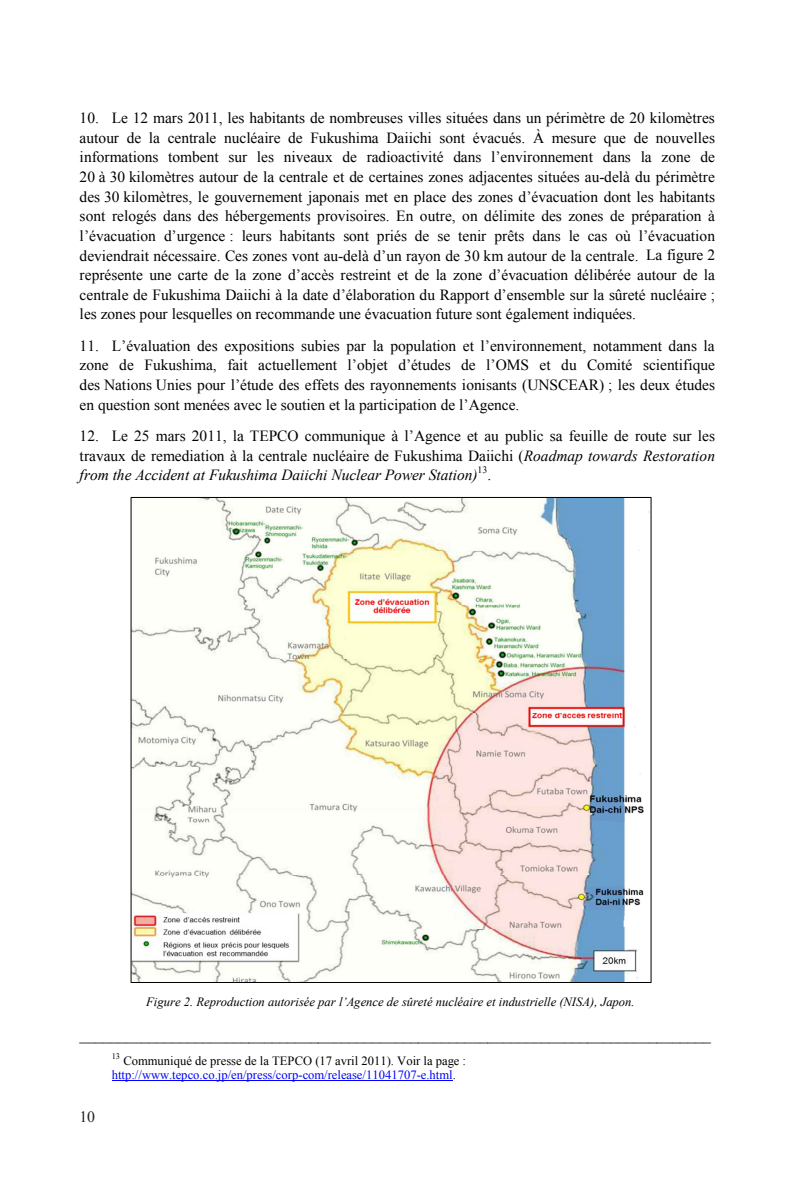
<style>
.page{position:relative;width:794px;height:1191px;background:#fff}
.page>*{position:absolute;margin:0;border:0;box-sizing:border-box;transform-origin:0 0}
.t1{font:15.75px "Times New Roman";color:#231f20}
.t2{font:15.4px/19.6px "Times New Roman";color:#000;text-align:justify}
.t3{font:12.6px/14.7px "Times New Roman";color:#00f}
.t4{font:italic 12.6px "Times New Roman";color:#000}
.t5{font:9.8px "Times New Roman";color:#000}
.s1{font-style:italic}
.s2{color:#000}
</style>
<div class="page">
<hr style="left:112px;top:1080px;width:341px;height:1px;background:#00f">
<svg style="left:131px;top:497px;width:520px;height:486px;fill:#fefef6"></svg>
<p class="t2" style="left:80px;top:108px;width:637px">10. Le 12 mars 2011, les habitants de nombreuses villes situées dans un périmètre de 20 kilomètres autour de la centrale nucléaire de Fukushima Daiichi sont évacués. À mesure que de nouvelles informations tombent sur les niveaux de radioactivité dans l’environnement dans la zone de 20 à 30 kilomètres autour de la centrale et de certaines zones adjacentes situées au-delà du périmètre des 30 kilomètres, le gouvernement japonais met en place des zones d’évacuation dont les habitants sont relogés dans des hébergements provisoires. En outre, on délimite des zones de préparation à l’évacuation d’urgence : leurs habitants sont priés de se tenir prêts dans le cas où l’évacuation deviendrait nécessaire. Ces zones vont au-delà d’un rayon de 30 km autour de la centrale. La figure 2 représente une carte de la zone d’accès restreint et de la zone d’évacuation délibérée autour de la centrale de Fukushima Daiichi à la date d’élaboration du Rapport d’ensemble sur la sûreté nucléaire ; les zones pour lesquelles on recommande une évacuation future sont également indiquées.</p>
<p class="t2" style="left:80px;top:335px;width:637px">11. L’évaluation des expositions subies par la population et l’environnement, notamment dans la zone de Fukushima, fait actuellement l’objet d’études de l’OMS et du Comité scientifique des Nations Unies pour l’étude des effets des rayonnements ionisants (UNSCEAR) ; les deux études en question sont menées avec le soutien et la participation de l’Agence.</p>
<p class="t2" style="left:80px;top:426px;width:637px">12. Le 25 mars 2011, la TEPCO communique à l’Agence et au public sa feuille de route sur les travaux de remediation à la centrale nucléaire de Fukushima Daiichi (<span class="s1">Roadmap towards Restoration from the Accident at Fukushima Daiichi Nuclear Power Station)</span></p>
<p class="t5" style="left:477px;top:463px;width:11px">13</p>
<p class="t2" style="left:487px;top:465px;width:5px">.</p>
<p class="t4" style="left:146px;top:993px;width:490px">Figure 2. Reproduction autorisée par l’Agence de sûreté nucléaire et industrielle (NISA), Japon.</p>
<p class="t2" style="left:80px;top:1024px;width:633px">__________________________________________________________________________________</p>
<p class="t3" style="left:112px;top:1053px;width:356px"><sup>13</sup> <span class="s2">Communiqué de presse de la TEPCO (17 avril 2011). Voir la page : </span>http://www.tepco.co.jp/en/press/corp-com/release/11041707-e.html<span class="s2">.</span></p>
<p class="t1" style="left:79px;top:1105px;width:17px">10</p>
</div>
